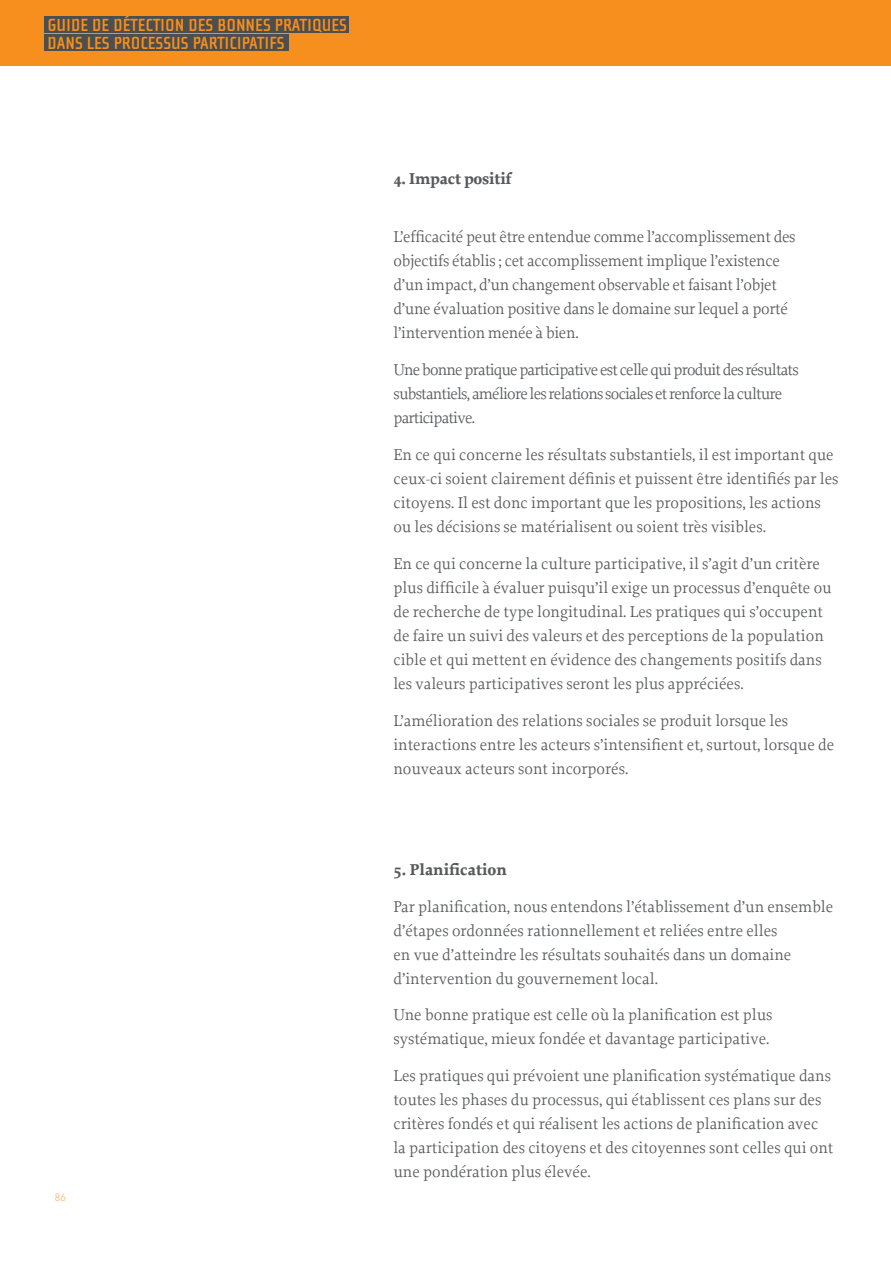
<style>
.page{position:relative;width:891px;height:1263px;background:#fff}
.page>*{position:absolute;margin:0;border:0;box-sizing:border-box;transform-origin:0 0}
.t1{font:700 18px "Cholla Sans";color:#f78f1e}
.Texto_Conteudo{font:16.5px/24px "Proforma";color:#58595b}
.Texto_Conteudo-2{font:16.5px/24px "Proforma";letter-spacing:-.045em;color:#58595b}
.Titulo_Conteudo_Inte{font:700 16.5px "Proforma";letter-spacing:-.015em;color:#58595b}
.Texto_Conteudo-3{font:700 16.5px "Proforma";color:#58595b}
.t2{font:10.5px "DIN Light Alternate";color:#f9a34a}
</style>
<div class="page">
<div style="left:0;top:0;width:890px;height:66px;background:#f78f1e"></div>
<div style="left:45px;top:16px;width:304px;height:16px;background:#4d4e4e"></div>
<div style="left:45px;top:34px;width:244px;height:17px;background:#4d4e4e"></div>
<p class="t1" style="left:48px;top:15px;width:18px">GUIDE</p>
<p class="t1" style="left:92px;top:15px;width:30px">DE DÉTECTION</p>
<p class="t1" style="left:188px;top:15px;width:39px">DES BONNES</p>
<p class="t1" style="left:275px;top:15px;width:9px">PRATIQUES</p>
<p class="t1" style="left:48px;top:33px;width:10px">DANS</p>
<p class="t1" style="left:87px;top:33px;width:36px">LES PROCESSUS</p>
<p class="t1" style="left:193px;top:33px;width:8px">PARTICIPATIFS</p>
<p class="t2" style="left:55px;top:1191px;width:12px">86</p>
<p class="Titulo_Conteudo_Inte" style="left:393px;top:169px;width:120px">4. Impact positif</p>
<p class="Texto_Conteudo" style="left:393px;top:225px;width:403px">L’efficacité peut être entendue comme l’accomplissement des objectifs établis ; cet accomplissement implique l’existence d’un impact, d’un changement observable et faisant l’objet d’une évaluation positive dans le domaine sur lequel a porté l’intervention menée à bien.</p>
<p class="Texto_Conteudo-2" style="left:393px;top:358px;width:406px">Une bonne pratique participative est celle qui produit des résultats substantiels, améliore les relations sociales et renforce la culture participative.</p>
<p class="Texto_Conteudo" style="left:393px;top:442px;width:446px">En ce qui concerne les résultats substantiels, il est important que ceux-ci soient clairement définis et puissent être identifiés par les citoyens. Il est donc important que les propositions, les actions ou les décisions se matérialisent ou soient très visibles.</p>
<p class="Texto_Conteudo" style="left:393px;top:551px;width:439px">En ce qui concerne la culture participative, il s’agit d’un critère plus difficile à évaluer puisqu’il exige un processus d’enquête ou de recherche de type longitudinal. Les pratiques qui s’occupent de faire un suivi des valeurs et des perceptions de la population cible et qui mettent en évidence des changements positifs dans les valeurs participatives seront les plus appréciées.</p>
<p class="Texto_Conteudo" style="left:393px;top:708px;width:442px">L’amélioration des relations sociales se produit lorsque les interactions entre les acteurs s’intensifient et, surtout, lorsque de nouveaux acteurs sont incorporés.</p>
<p class="Texto_Conteudo-3" style="left:393px;top:859px;width:115px">5. Planification</p>
<p class="Texto_Conteudo" style="left:393px;top:894px;width:441px">Par planification, nous entendons l’établissement d’un ensemble d’étapes ordonnées rationnellement et reliées entre elles<br>en vue d’atteindre les résultats souhaités dans un domaine d’intervention du gouvernement local.</p>
<p class="Texto_Conteudo" style="left:393px;top:1003px;width:380px">Une bonne pratique est celle où la planification est plus systématique, mieux fondée et davantage participative.</p>
<p class="Texto_Conteudo" style="left:393px;top:1063px;width:441px">Les pratiques qui prévoient une planification systématique dans toutes les phases du processus, qui établissent ces plans sur des critères fondés et qui réalisent les actions de planification avec la participation des citoyens et des citoyennes sont celles qui ont une pondération plus élevée.</p>
</div>
